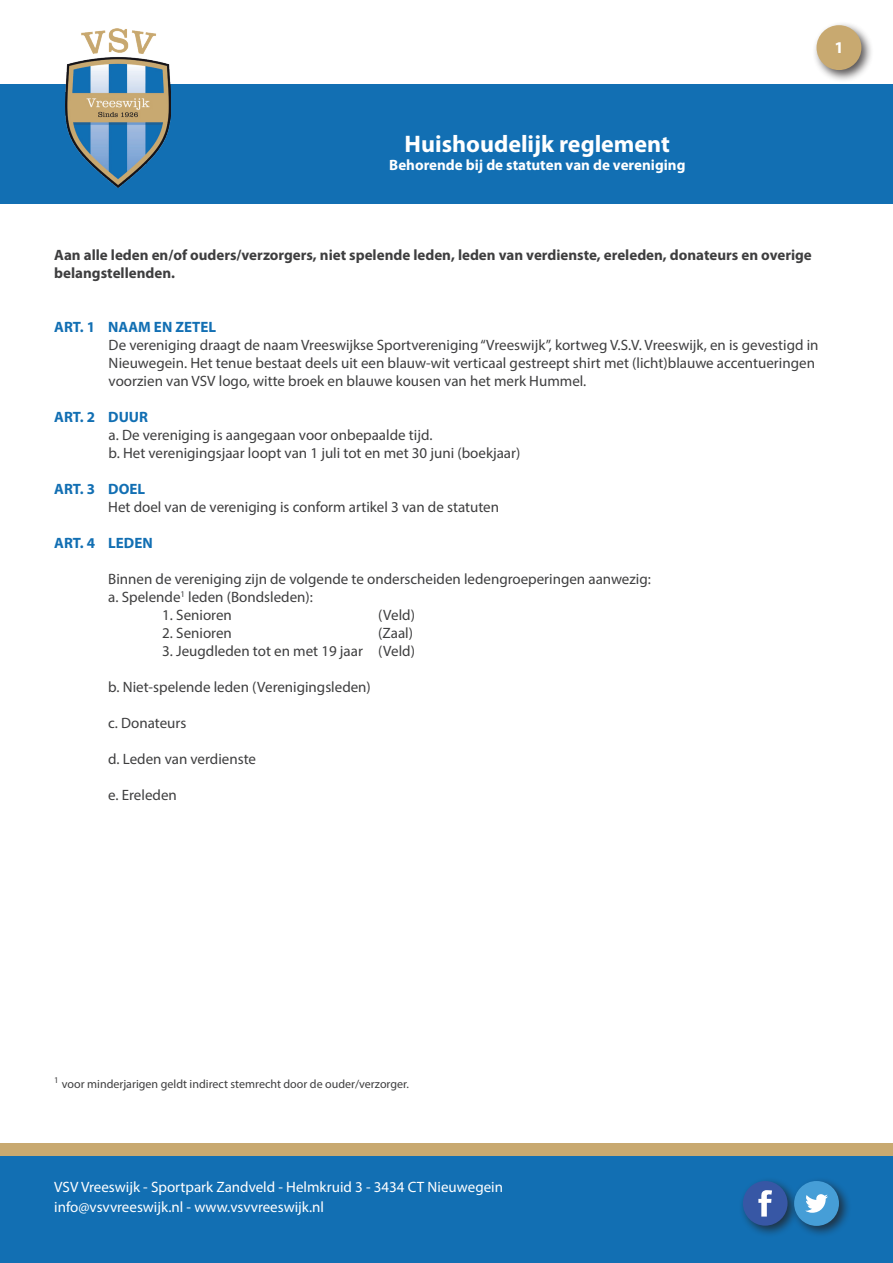
<style>
.page{position:relative;width:893px;height:1263px;background:#fff}
.page>*{position:absolute;margin:0;border:0;box-sizing:border-box;transform-origin:0 0}
.t1{font:700 24px "Myriad Pro";color:#fff}
.t2{font:700 16.5px "Myriad Pro";color:#fff}
.t3{font:15px/18px "Myriad Pro";color:#3e3e3f}
.t4{font:700 15px/18px "Myriad Pro";color:#3e3e3f}
.t5{font:15px/19.5px "Myriad Pro";color:#fff}
.t6{font:700 15px "Myriad Pro";color:#126fb3}
.t7{font:700 15px "Myriad Pro";color:#fff}
.t8{font:12px "Myriad Pro";color:#3e3e3f}
</style>
<div class="page">
<div style="left:812px;top:21px;width:62px;height:62px;background:#231f20;opacity:.75"></div>
<div style="left:816px;top:25px;width:45px;height:45px;background:#c8a970;border-radius:22px"></div>
<div style="left:0;top:1144px;width:893px;height:119px;background:#c8a970"></div>
<div style="left:0;top:84px;width:893px;height:119px;background:#126fb3"></div>
<div style="left:0;top:1157px;width:893px;height:106px;background:#126fb3"></div>
<img style="left:65px;top:29px;width:105px;height:158px">
<div style="left:739px;top:1177px;width:61px;height:61px;background:#231f20;opacity:.75"></div>
<div style="left:743px;top:1181px;width:44px;height:45px;background:#3757a5;border-radius:22px"></div>
<svg style="left:758px;top:1190px;width:14px;height:26px"></svg>
<div style="left:790px;top:1177px;width:62px;height:61px;background:#231f20;opacity:.75"></div>
<div style="left:794px;top:1181px;width:45px;height:45px;background:#469ed7;border-radius:22px"></div>
<svg style="left:805px;top:1194px;width:23px;height:19px"></svg>
<p class="t2" style="left:834px;top:38px;width:11px">1</p>
<h1 class="t1" style="left:405px;top:130px;width:267px">Huishoudelijk reglement</h1>
<p class="t7" style="left:389px;top:156px;width:298px">Behorende bij de statuten van de vereniging</p>
<p class="t4" style="left:54px;top:246px;width:759px">Aan alle leden en/of ouders/verzorgers, niet spelende leden, leden van verdienste, ereleden, donateurs en overige belangstellenden.</p>
<p class="t6" style="left:54px;top:318px;width:163px">ART. 1 NAAM EN ZETEL</p>
<p class="t3" style="left:109px;top:335px;width:711px">De vereniging draagt de naam Vreeswijkse Sportvereniging “Vreeswijk”, kortweg V.S.V. Vreeswijk, en is gevestigd in<br>Nieuwegein. Het tenue bestaat deels uit een blauw-wit verticaal gestreept shirt met (licht)blauwe accentueringen voorzien van VSV logo, witte broek en blauwe kousen van het merk Hummel.</p>
<p class="t6" style="left:54px;top:408px;width:95px">ART. 2 DUUR</p>
<p class="t3" style="left:109px;top:425px;width:413px">a. De vereniging is aangegaan voor onbepaalde tijd.<br>b. Het verenigingsjaar loopt van 1 juli tot en met 30 juni (boekjaar)</p>
<p class="t6" style="left:54px;top:480px;width:92px">ART. 3 DOEL</p>
<p class="t3" style="left:108px;top:497px;width:392px">Het doel van de vereniging is conform artikel 3 van de statuten</p>
<p class="t6" style="left:54px;top:534px;width:100px">ART. 4 LEDEN</p>
<p class="t3" style="left:108px;top:569px;width:544px">Binnen de vereniging zijn de volgende te onderscheiden ledengroeperingen aanwezig: a. Spelende<sup>1</sup> leden (Bondsleden):</p>
<p class="t3" style="left:162px;top:605px;width:71px">1. Senioren</p>
<p class="t3" style="left:378px;top:605px;width:38px">(Veld)</p>
<p class="t3" style="left:162px;top:623px;width:71px">2. Senioren</p>
<p class="t3" style="left:378px;top:623px;width:36px">(Zaal)</p>
<p class="t3" style="left:162px;top:641px;width:254px">3. Jeugdleden tot en met 19 jaar (Veld)</p>
<p class="t3" style="left:108px;top:677px;width:264px">b. Niet-spelende leden (Verenigingsleden)</p>
<p class="t3" style="left:108px;top:713px;width:80px">c. Donateurs</p>
<p class="t3" style="left:108px;top:749px;width:149px">d. Leden van verdienste</p>
<p class="t3" style="left:108px;top:785px;width:70px">e. Ereleden</p>
<p class="t8" style="left:54px;top:1076px;width:356px"><sup>1</sup> voor minderjarigen geldt indirect stemrecht door de ouder/verzorger.</p>
<p class="t5" style="left:54px;top:1177px;width:450px">VSV Vreeswijk - Sportpark Zandveld - Helmkruid 3 - 3434 CT Nieuwegein info@vsvvreeswijk.nl - www.vsvvreeswijk.nl</p>
</div>
